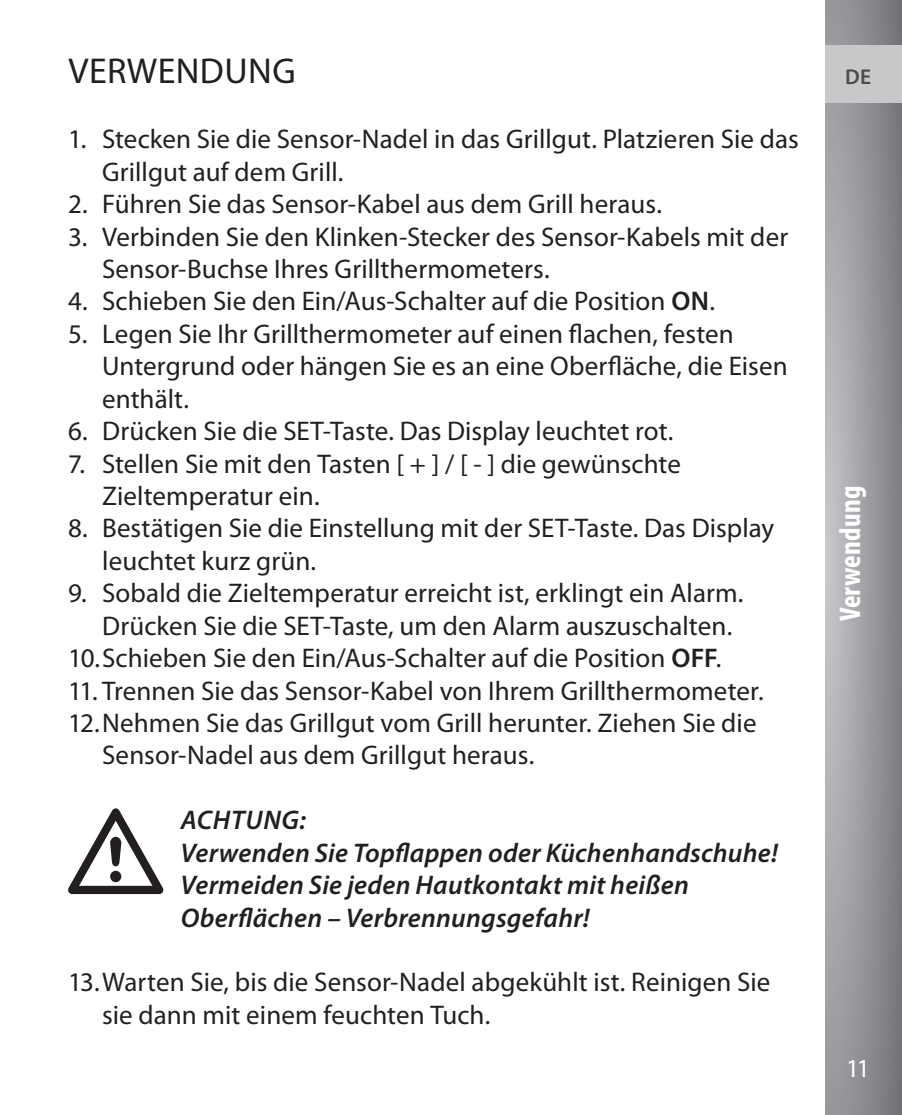
<style>
.page{position:relative;width:902px;height:1115px;background:#fff}
.page>*{position:absolute;margin:0;border:0;box-sizing:border-box;transform-origin:0 0}
.t1{font:36px "Myriad Pro";letter-spacing:.015em;color:#231f20}
.t2{font:700 condensed 30px "Myriad Pro";letter-spacing:.005em;color:#fff}
.t3{font:27px/32.4px "Myriad Pro";letter-spacing:.005em;color:#231f20}
.t4{font:italic 600 27px/32.4px "Myriad Pro";letter-spacing:.01em;color:#231f20}
.t5{font:25.8px "Myriad Pro";color:#fff}
.t6{font:600 21.6px "Myriad Pro";color:#4b4c4d}
.s1{font-weight:600}
</style>
<div class="page">
<svg style="left:825px;top:0;width:76px;height:1114px;background:#999b9e"></svg>
<div style="left:825px;top:45px;width:76px;height:58px;background:#c7c8ca"></div>
<svg style="left:68px;top:808px;width:95px;height:85px"></svg>
<h1 class="t1" style="left:68px;top:49px;width:229px">VERWENDUNG</h1>
<p class="t6" style="left:845px;top:63px;width:28px">DE</p>
<p class="t3" style="left:102px;top:123px;width:698px;text-indent:-34px">1. Stecken Sie die Sensor-Nadel in das Grillgut. Platzieren Sie das<br>Grillgut auf dem Grill.</p>
<p class="t3" style="left:68px;top:187px;width:595px">2. Führen Sie das Sensor-Kabel aus dem Grill heraus.</p>
<p class="t3" style="left:102px;top:220px;width:687px;text-indent:-34px">3. Verbinden Sie den Klinken-Stecker des Sensor-Kabels mit der<br>Sensor-Buchse Ihres Grillthermometers.</p>
<p class="t3" style="left:68px;top:285px;width:648px">4. Schieben Sie den Ein/Aus-Schalter auf die Position <span class="s1">ON</span>.</p>
<p class="t3" style="left:102px;top:317px;width:687px;text-indent:-34px">5. Legen Sie Ihr Grillthermometer auf einen flachen, festen<br>Untergrund oder hängen Sie es an eine Oberfläche, die Eisen enthält.</p>
<p class="t3" style="left:68px;top:414px;width:607px">6. Drücken Sie die SET-Taste. Das Display leuchtet rot.</p>
<p class="t3" style="left:102px;top:447px;width:580px;text-indent:-34px">7. Stellen Sie mit den Tasten [ + ] / [ - ] die gewünschte<br>Zieltemperatur ein.</p>
<p class="t3" style="left:102px;top:511px;width:673px;text-indent:-34px">8. Bestätigen Sie die Einstellung mit der SET-Taste. Das Display leuchtet kurz grün.</p>
<p class="t3" style="left:68px;top:576px;width:677px">9. Sobald die Zieltemperatur erreicht ist, erklingt ein Alarm.</p>
<p class="t3" style="left:102px;top:609px;width:631px">Drücken Sie die SET-Taste, um den Alarm auszuschalten.</p>
<p class="t3" style="left:68px;top:641px;width:654px">10.Schieben Sie den Ein/Aus-Schalter auf die Position <span class="s1">OFF</span>.</p>
<p class="t3" style="left:68px;top:673px;width:697px">11. Trennen Sie das Sensor-Kabel von Ihrem Grillthermometer.</p>
<p class="t3" style="left:68px;top:706px;width:690px">12.Nehmen Sie das Grillgut vom Grill herunter. Ziehen Sie die</p>
<p class="t3" style="left:102px;top:738px;width:433px">Sensor-Nadel aus dem Grillgut heraus.</p>
<p class="t4" style="left:181px;top:803px;width:598px">ACHTUNG:<br>Verwenden Sie Topflappen oder Küchenhandschuhe!<br>Vermeiden Sie jeden Hautkontakt mit heißen Oberflächen – Verbrennungsgefahr!</p>
<p class="t3" style="left:102px;top:965px;width:669px;text-indent:-34px">13.Warten Sie, bis die Sensor-Nadel abgekühlt ist. Reinigen Sie sie dann mit einem feuchten Tuch.</p>
<p class="t2" style="left:831px;top:621px;width:137px;rotate:-90deg">Verwendung</p>
<p class="t5" style="left:846px;top:1051px;width:26px">11</p>
</div>
